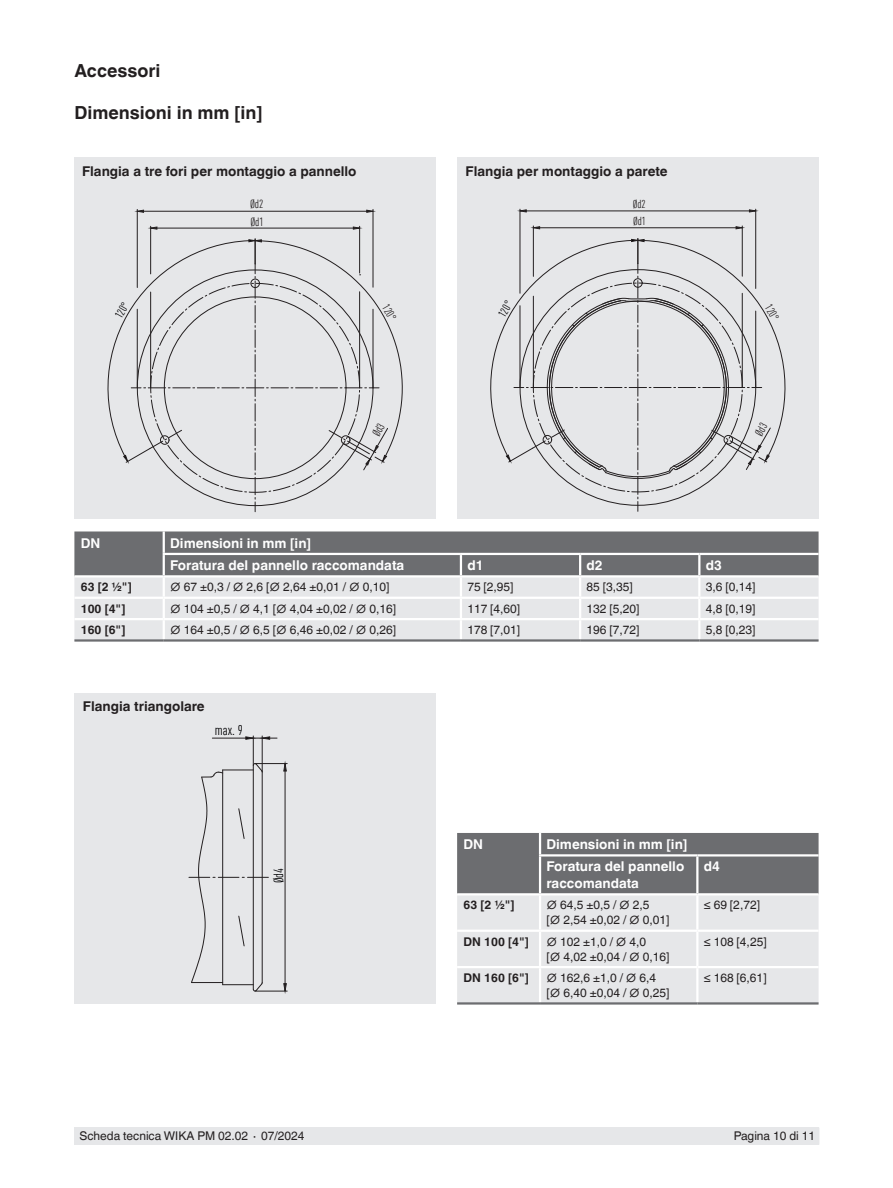
<style>
.page{position:relative;width:893px;height:1188px;background:#fff}
.page>*{position:absolute;margin:0;border:0;box-sizing:border-box;transform-origin:0 0}
.t1{font:700 18px "Helvetica World";color:#231f20}
.t2{font:13.95px "DIN Cond";color:#000002}
.t3{font:700 13.5px/22.5px "Helvetica World";color:#fff}
.t4{font:700 13.5px "Helvetica World";color:#231f20}
.t5{font:13.2px "DIN Cond";color:#000002}
.t6{font:12px/15px "Helvetica World";color:#231f20}
.t7{font:700 12px "Helvetica World";color:#231f20}
.t8{font:11.7px/17.4px "DIN Cond";color:#231f20}
.t9{font:11.4px/16.8px "DIN Cond";color:#231f20}
.t10{font:11.4px "DIN Cond";color:#000002}
</style>
<div class="page">
<div style="left:74px;top:1127px;width:745px;height:18px;background:#e6e7e9"></div>
<div style="left:457px;top:157px;width:362px;height:362px;background:#e6e7e9"></div>
<hr style="left:526px;top:211px;width:223px;height:1px;background:#231f20">
<svg style="left:519px;top:209px;width:8px;height:4px"></svg>
<svg style="left:749px;top:209px;width:6px;height:4px"></svg>
<hr style="left:520px;top:209px;width:1px;height:84px;background:#231f20">
<hr style="left:755px;top:209px;width:1px;height:79px;background:#231f20">
<hr style="left:540px;top:228px;width:196px;height:1px;background:#231f20">
<svg style="left:534px;top:226px;width:6px;height:4px"></svg>
<svg style="left:735px;top:226px;width:7px;height:4px"></svg>
<hr style="left:533px;top:226px;width:1px;height:50px;background:#231f20">
<hr style="left:742px;top:226px;width:1px;height:50px;background:#231f20">
<svg style="left:74px;top:531px;width:745px;height:108px;background:#b8b9bb"></svg>
<hr style="left:163px;top:531px;width:2px;height:22px;background:#fff">
<hr style="left:163px;top:553px;width:298px;height:2px;background:#fff">
<hr style="left:461px;top:553px;width:119px;height:2px;background:#fff">
<hr style="left:580px;top:553px;width:119px;height:2px;background:#fff">
<hr style="left:699px;top:553px;width:120px;height:2px;background:#fff">
<hr style="left:74px;top:639px;width:90px;height:3px;background:#6c6d70">
<hr style="left:164px;top:639px;width:297px;height:3px;background:#6c6d70">
<hr style="left:461px;top:639px;width:119px;height:3px;background:#6c6d70">
<hr style="left:580px;top:639px;width:119px;height:3px;background:#6c6d70">
<hr style="left:699px;top:639px;width:120px;height:3px;background:#6c6d70">
<div style="left:74px;top:157px;width:362px;height:362px;background:#e6e7e9"></div>
<hr style="left:144px;top:211px;width:223px;height:1px;background:#231f20">
<svg style="left:138px;top:209px;width:6px;height:4px"></svg>
<svg style="left:366px;top:209px;width:7px;height:4px"></svg>
<hr style="left:137px;top:209px;width:1px;height:79px;background:#231f20">
<hr style="left:373px;top:209px;width:1px;height:78px;background:#231f20">
<hr style="left:157px;top:228px;width:196px;height:1px;background:#231f20">
<svg style="left:151px;top:226px;width:7px;height:4px"></svg>
<svg style="left:353px;top:226px;width:6px;height:4px"></svg>
<hr style="left:150px;top:226px;width:1px;height:48px;background:#231f20">
<hr style="left:359px;top:226px;width:1px;height:47px;background:#231f20">
<svg style="left:457px;top:833px;width:362px;height:169px;background:#babbbd"></svg>
<hr style="left:457px;top:893px;width:83px;height:2px;background:#fff">
<hr style="left:539px;top:857px;width:2px;height:36px;background:#fff">
<hr style="left:539px;top:895px;width:2px;height:35px;background:#fff">
<hr style="left:696px;top:895px;width:2px;height:35px;background:#fff">
<hr style="left:457px;top:930px;width:83px;height:2px;background:#fff">
<hr style="left:539px;top:932px;width:2px;height:34px;background:#fff">
<hr style="left:697px;top:930px;width:122px;height:2px;background:#fff">
<hr style="left:696px;top:932px;width:2px;height:34px;background:#fff">
<hr style="left:457px;top:966px;width:83px;height:2px;background:#fff">
<hr style="left:539px;top:968px;width:2px;height:34px;background:#fff">
<hr style="left:697px;top:966px;width:122px;height:2px;background:#fff">
<hr style="left:696px;top:968px;width:2px;height:34px;background:#fff">
<hr style="left:697px;top:893px;width:122px;height:2px;background:#fff">
<hr style="left:540px;top:930px;width:157px;height:2px;background:#fff">
<hr style="left:540px;top:966px;width:157px;height:2px;background:#fff">
<hr style="left:696px;top:857px;width:2px;height:36px;background:#fff">
<hr style="left:540px;top:893px;width:157px;height:2px;background:#fff">
<hr style="left:539px;top:833px;width:2px;height:21px;background:#fff">
<hr style="left:539px;top:854px;width:158px;height:3px;background:#fff">
<hr style="left:697px;top:854px;width:122px;height:3px;background:#fff">
<hr style="left:457px;top:1002px;width:83px;height:3px;background:#6c6d70">
<hr style="left:540px;top:1002px;width:157px;height:3px;background:#6c6d70">
<hr style="left:697px;top:1002px;width:122px;height:3px;background:#6c6d70">
<div style="left:74px;top:693px;width:362px;height:310px;background:#e6e7e9"></div>
<svg style="left:189px;top:736px;width:88px;height:255px"></svg>
<hr style="left:255px;top:763px;width:32px;height:1px;background:#231f20">
<hr style="left:255px;top:991px;width:32px;height:1px;background:#231f20">
<hr style="left:285px;top:771px;width:1px;height:213px;background:#231f20">
<svg style="left:283px;top:763px;width:4px;height:9px"></svg>
<svg style="left:283px;top:983px;width:4px;height:9px"></svg>
<svg style="left:491px;top:239px;width:294px;height:272px"></svg>
<svg style="left:108px;top:239px;width:295px;height:273px"></svg>
<h1 class="t1" style="left:74px;top:60px;width:88px">Accessori</h1>
<h1 class="t1" style="left:74px;top:102px;width:189px">Dimensioni in mm [in]</h1>
<p class="t4" style="left:82px;top:163px;width:276px">Flangia a tre fori per montaggio a pannello</p>
<p class="t4" style="left:466px;top:163px;width:204px">Flangia per montaggio a parete</p>
<p class="t8" style="left:250px;top:195px;width:15px">Ød2<br>Ød1</p>
<p class="t9" style="left:633px;top:195px;width:15px">Ød2<br>Ød1</p>
<p class="t10" style="left:112px;top:314px;width:18px;rotate:-60deg">120°</p>
<p class="t9" style="left:393px;top:301px;width:18px;rotate:60deg">120°</p>
<p class="t10" style="left:495px;top:313px;width:18px;rotate:-60deg">120°</p>
<p class="t9" style="left:775px;top:301px;width:18px;rotate:60deg">120°</p>
<p class="t3" style="left:81px;top:532px;width:21px">DN</p>
<p class="t3" style="left:170px;top:532px;width:236px">Dimensioni in mm [in]<br>Foratura del pannello raccomandata</p>
<p class="t3" style="left:467px;top:554px;width:18px">d1</p>
<p class="t3" style="left:586px;top:554px;width:18px">d2</p>
<p class="t3" style="left:706px;top:554px;width:18px">d3</p>
<p class="t7" style="left:81px;top:580px;width:52px">63 [2 ½"]</p>
<p class="t6" style="left:170px;top:580px;width:221px">∅ 67 ±0,3 / ∅ 2,6 [∅ 2,64 ±0,01 / ∅ 0,10]</p>
<p class="t6" style="left:467px;top:580px;width:48px">75 [2,95]</p>
<p class="t6" style="left:586px;top:580px;width:48px">85 [3,35]</p>
<p class="t6" style="left:706px;top:580px;width:51px">3,6 [0,14]</p>
<p class="t7" style="left:81px;top:602px;width:46px">100 [4"]</p>
<p class="t6" style="left:170px;top:601px;width:228px">∅ 104 ±0,5 / ∅ 4,1 [∅ 4,04 ±0,02 / ∅ 0,16]</p>
<p class="t6" style="left:467px;top:601px;width:54px">117 [4,60]</p>
<p class="t6" style="left:586px;top:601px;width:54px">132 [5,20]</p>
<p class="t6" style="left:706px;top:601px;width:51px">4,8 [0,19]</p>
<p class="t7" style="left:81px;top:623px;width:46px">160 [6"]</p>
<p class="t6" style="left:170px;top:622px;width:228px">∅ 164 ±0,5 / ∅ 6,5 [∅ 6,46 ±0,02 / ∅ 0,26]</p>
<p class="t6" style="left:467px;top:622px;width:54px">178 [7,01]</p>
<p class="t6" style="left:586px;top:622px;width:54px">196 [7,72]</p>
<p class="t6" style="left:706px;top:622px;width:51px">5,8 [0,23]</p>
<p class="t4" style="left:83px;top:699px;width:123px">Flangia triangolare</p>
<p class="t2" style="left:215px;top:722px;width:29px">max. 9</p>
<p class="t5" style="left:271px;top:883px;width:16px;rotate:-90deg">Ød4</p>
<p class="t3" style="left:463px;top:833px;width:21px">DN</p>
<p class="t3" style="left:546px;top:833px;width:142px">Dimensioni in mm [in]<br>Foratura del pannello</p>
<p class="t3" style="left:546px;top:872px;width:94px">raccomandata</p>
<p class="t3" style="left:704px;top:856px;width:18px">d4</p>
<p class="t7" style="left:463px;top:898px;width:52px">63 [2 ½"]</p>
<p class="t6" style="left:546px;top:898px;width:125px">∅ 64,5 ±0,5 / ∅ 2,5<br>[∅ 2,54 ±0,02 / ∅ 0,01]</p>
<p class="t6" style="left:704px;top:898px;width:58px">≤ 69 [2,72]</p>
<p class="t7" style="left:463px;top:935px;width:67px">DN 100 [4"]</p>
<p class="t6" style="left:546px;top:934px;width:125px">∅ 102 ±1,0 / ∅ 4,0<br>[∅ 4,02 ±0,04 / ∅ 0,16]</p>
<p class="t6" style="left:704px;top:934px;width:64px">≤ 108 [4,25]</p>
<p class="t7" style="left:463px;top:971px;width:67px">DN 160 [6"]</p>
<p class="t6" style="left:546px;top:970px;width:125px">∅ 162,6 ±1,0 / ∅ 6,4 [∅ 6,40 ±0,04 / ∅ 0,25]</p>
<p class="t6" style="left:704px;top:970px;width:64px">≤ 168 [6,61]</p>
<p class="t6" style="left:80px;top:1129px;width:226px">Scheda tecnica WIKA PM 02.02 ∙ 07/2024</p>
<p class="t6" style="left:734px;top:1129px;width:83px">Pagina 10 di 11</p>
</div>
